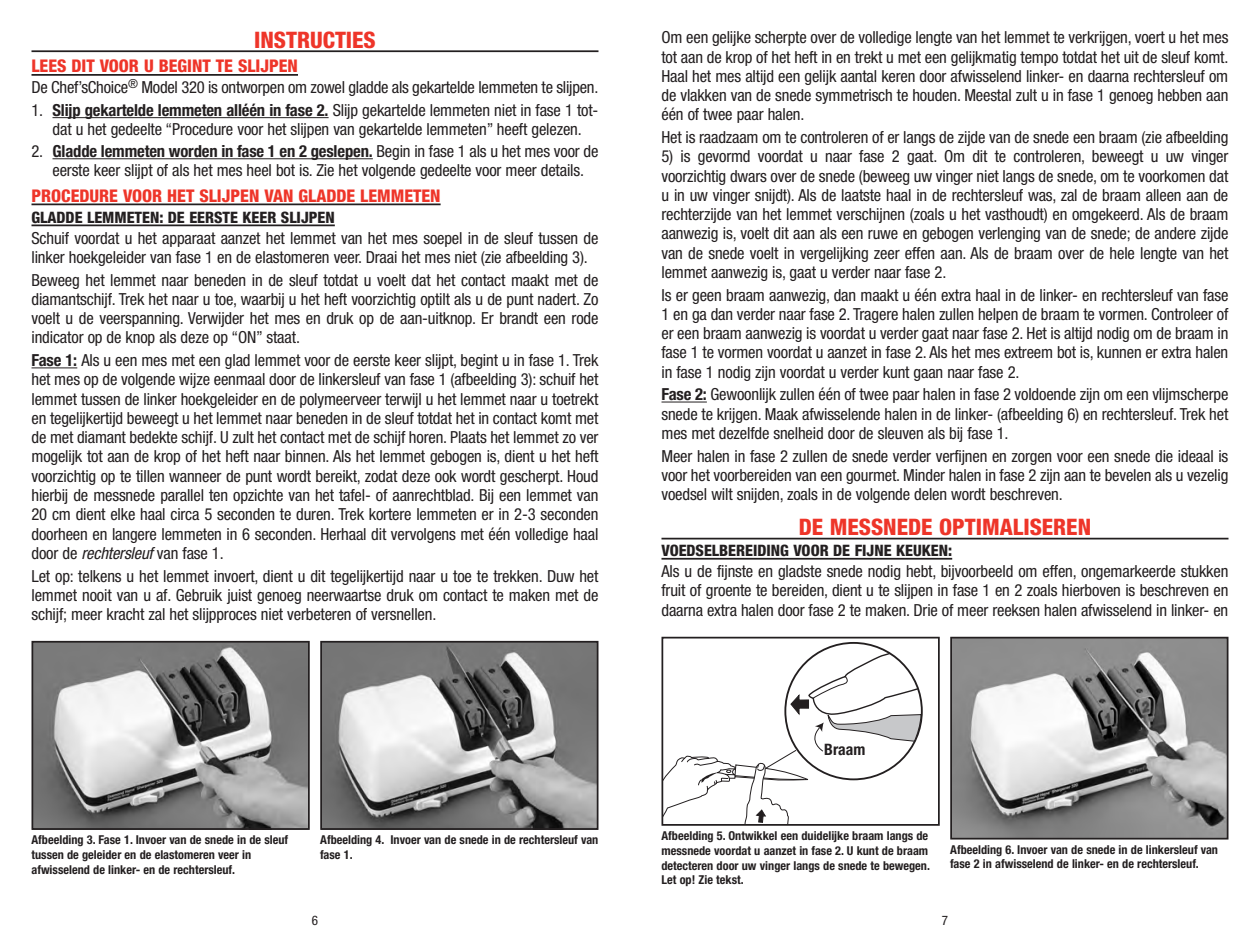
<style>
.page{position:relative;width:1260px;height:945px;background:#fff}
.page>*{position:absolute;margin:0;border:0;box-sizing:border-box;transform-origin:0 0}
.t1{font:800 condensed 22.75px "Helvetica Neue";color:#ee3529}
.t2{font:800 condensed 17.5px "Helvetica Neue";color:#ee3529}
.t3{font:condensed 16.62px/19.2px "Helvetica Neue";letter-spacing:-.01em;color:#231f20;text-align:justify}
.t4{font:800 condensed 15.75px "Helvetica Neue";color:#231f20}
.t5{font:700 condensed 15.75px "Helvetica Neue";color:#231f20}
.t6{font:condensed 13.12px "Helvetica Neue";color:#231f20}
.t7{font:700 condensed 12.25px/14.9px "Helvetica Neue";color:#231f20}
.s1{font-weight:700}
.s2{font-style:italic}
</style>
<div class="page">
<hr style="left:662px;top:402px;width:45px;height:1px;background:#231f20">
<hr style="left:662px;top:538px;width:566px;height:1px;background:#231f20">
<hr style="left:662px;top:558px;width:290px;height:2px;background:#231f20">
<hr style="left:32px;top:50px;width:566px;height:2px;background:#231f20">
<hr style="left:32px;top:74px;width:266px;height:2px;background:#231f20">
<hr style="left:52px;top:117px;width:277px;height:1px;background:#231f20">
<hr style="left:52px;top:158px;width:321px;height:1px;background:#231f20">
<hr style="left:32px;top:204px;width:409px;height:1px;background:#231f20">
<hr style="left:32px;top:225px;width:303px;height:1px;background:#231f20">
<hr style="left:32px;top:367px;width:45px;height:1px;background:#231f20">
<img style="left:323px;top:644px;width:272px;height:183px">
<div style="left:320px;top:641px;width:278px;height:189px;border:2px solid #231f20"></div>
<img style="left:953px;top:640px;width:272px;height:197px">
<div style="left:950px;top:637px;width:278px;height:203px;border:2px solid #231f20"></div>
<img style="left:35px;top:644px;width:272px;height:183px">
<div style="left:32px;top:641px;width:278px;height:189px;border:2px solid #231f20"></div>
<svg style="left:665px;top:652px;width:257px;height:171px"></svg>
<div style="left:662px;top:637px;width:278px;height:189px;border:2px solid #231f20"></div>
<div style="left:824px;top:744px;width:57px;height:22px;background:#fff"></div>
<h1 class="t1" style="left:254px;top:31px;width:123px">INSTRUCTIES</h1>
<p class="t2" style="left:32px;top:60px;width:268px">LEES DIT VOOR U BEGINT TE SLIJPEN</p>
<p class="t3" style="left:32px;top:79px;width:568px">De Chef’sChoice<sup>®</sup> Model 320 is ontworpen om zowel gladde als gekartelde lemmeten te slijpen.</p>
<p class="t3" style="left:31px;top:102px;width:568px;text-align:center">1. <span class="s1">Slijp gekartelde lemmeten alléén in fase 2.</span> Slijp gekartelde lemmeten niet in fase 1 tot&shy;dat u het gedeelte “Procedure voor het slijpen van gekartelde lemmeten” heeft gelezen.</p>
<p class="t3" style="left:32px;top:143px;width:568px;text-align:center">2. <span class="s1">Gladde lemmeten worden in fase 1 en 2 geslepen.</span> Begin in fase 1 als u het mes voor de eerste keer slijpt of als het mes heel bot is. Zie het volgende gedeelte voor meer details.</p>
<p class="t2" style="left:32px;top:189px;width:411px">PROCEDURE VOOR HET SLIJPEN VAN GLADDE LEMMETEN</p>
<p class="t4" style="left:32px;top:211px;width:305px">GLADDE LEMMETEN: DE EERSTE KEER SLIJPEN</p>
<p class="t3" style="left:32px;top:230px;width:568px">Schuif voordat u het apparaat aanzet het lemmet van het mes soepel in de sleuf tussen de linker hoekgeleider van fase 1 en de elastomeren veer. Draai het mes niet (zie afbeelding 3).</p>
<p class="t3" style="left:32px;top:272px;width:568px">Beweeg het lemmet naar beneden in de sleuf totdat u voelt dat het contact maakt met de diamantschijf. Trek het naar u toe, waarbij u het heft voorzichtig optilt als u de punt nadert. Zo voelt u de veerspanning. Verwijder het mes en druk op de aan-uitknop. Er brandt een rode indicator op de knop als deze op “ON” staat.</p>
<p class="t3" style="left:31px;top:352px;width:568px"><span class="s1">Fase 1:</span> Als u een mes met een glad lemmet voor de eerste keer slijpt, begint u in fase 1. Trek het mes op de volgende wijze eenmaal door de linkersleuf van fase 1 (afbeelding 3): schuif het lemmet tussen de linker hoekgeleider en de polymeerveer terwijl u het lemmet naar u toetrekt en tegelijkertijd beweegt u het lemmet naar beneden in de sleuf totdat het in contact komt met de met diamant bedekte schijf. U zult het contact met de schijf horen. Plaats het lemmet zo ver mogelijk tot aan de krop of het heft naar binnen. Als het lemmet gebogen is, dient u het heft voorzichtig op te tillen wanneer de punt wordt bereikt, zodat deze ook wordt gescherpt. Houd hierbij de messnede parallel ten opzichte van het tafel- of aanrechtblad. Bij een lemmet van 20 cm dient elke haal circa 5 seconden te duren. Trek kortere lemmeten er in 2-3 seconden doorheen en langere lemmeten in 6 seconden. Herhaal dit vervolgens met één volledige haal door de <span class="s2">rechtersleuf</span> van fase 1.</p>
<p class="t3" style="left:32px;top:567px;width:568px">Let op: telkens u het lemmet invoert, dient u dit tegelijkertijd naar u toe te trekken. Duw het lemmet nooit van u af. Gebruik juist genoeg neerwaartse druk om contact te maken met de schijf; meer kracht zal het slijpproces niet verbeteren of versnellen.</p>
<p class="t3" style="left:662px;top:29px;width:568px">Om een gelijke scherpte over de volledige lengte van het lemmet te verkrijgen, voert u het mes tot aan de krop of het heft in en trekt u met een gelijkmatig tempo totdat het uit de sleuf komt.<br>Haal het mes altijd een gelijk aantal keren door afwisselend linker- en daarna rechtersleuf om de vlakken van de snede symmetrisch te houden. Meestal zult u in fase 1 genoeg hebben aan één of twee paar halen.</p>
<p class="t3" style="left:662px;top:129px;width:568px">Het is raadzaam om te controleren of er langs de zijde van de snede een braam (zie afbeelding</p>
<p class="t3" style="left:662px;top:148px;width:568px">5) is gevormd voordat u naar fase 2 gaat. Om dit te controleren, beweegt u uw vinger voorzichtig dwars over de snede (beweeg uw vinger niet langs de snede, om te voorkomen dat u in uw vinger snijdt). Als de laatste haal in de rechtersleuf was, zal de braam alleen aan de rechterzijde van het lemmet verschijnen (zoals u het vasthoudt) en omgekeerd. Als de braam aanwezig is, voelt dit aan als een ruwe en gebogen verlenging van de snede; de andere zijde van de snede voelt in vergelijking zeer effen aan. Als de braam over de hele lengte van het lemmet aanwezig is, gaat u verder naar fase 2.</p>
<p class="t3" style="left:662px;top:287px;width:568px">Is er geen braam aanwezig, dan maakt u één extra haal in de linker- en rechtersleuf van fase 1 en ga dan verder naar fase 2. Tragere halen zullen helpen de braam te vormen. Controleer of er een braam aanwezig is voordat u verder gaat naar fase 2. Het is altijd nodig om de braam in fase 1 te vormen voordat u aanzet in fase 2. Als het mes extreem bot is, kunnen er extra halen in fase 1 nodig zijn voordat u verder kunt gaan naar fase 2.</p>
<p class="t3" style="left:662px;top:386px;width:568px"><span class="s1">Fase 2:</span> Gewoonlijk zullen één of twee paar halen in fase 2 voldoende zijn om een vlijmscherpe snede te krijgen. Maak afwisselende halen in de linker- (afbeelding 6) en rechtersleuf. Trek het mes met dezelfde snelheid door de sleuven als bij fase 1.</p>
<p class="t3" style="left:662px;top:448px;width:568px">Meer halen in fase 2 zullen de snede verder verfijnen en zorgen voor een snede die ideaal is voor het voorbereiden van een gourmet. Minder halen in fase 2 zijn aan te bevelen als u vezelig voedsel wilt snijden, zoals in de volgende delen wordt beschreven.</p>
<h1 class="t1" style="left:799px;top:519px;width:294px">DE MESSNEDE OPTIMALISEREN</h1>
<p class="t4" style="left:662px;top:545px;width:292px">VOEDSELBEREIDING VOOR DE FIJNE KEUKEN:</p>
<p class="t3" style="left:662px;top:563px;width:568px">Als u de fijnste en gladste snede nodig hebt, bijvoorbeeld om effen, ongemarkeerde stukken fruit of groente te bereiden, dient u te slijpen in fase 1 en 2 zoals hierboven is beschreven en daarna extra halen door fase 2 te maken. Drie of meer reeksen halen afwisselend in linker- en</p>
<p class="t5" style="left:824px;top:744px;width:43px">Braam</p>
<p class="t7" style="left:32px;top:833px;width:258px">Afbeelding 3. Fase 1. Invoer van de snede in de sleuf tussen de geleider en de elastomeren veer in afwisselend de linker- en de rechtersleuf.</p>
<p class="t7" style="left:662px;top:829px;width:270px">Afbeelding 5. Ontwikkel een duidelijke braam langs de messnede voordat u aanzet in fase 2. U kunt de braam detecteren door uw vinger langs de snede te bewegen.<br>Let op! Zie tekst.</p>
<p class="t6" style="left:312px;top:916px;width:8px">6</p>
<p class="t7" style="left:320px;top:833px;width:280px">Afbeelding 4. Invoer van de snede in de rechtersleuf van fase 1.</p>
<p class="t7" style="left:950px;top:843px;width:269px">Afbeelding 6. Invoer van de snede in de linkersleuf van fase 2 in afwisselend de linker- en de rechtersleuf.</p>
<p class="t6" style="left:942px;top:916px;width:8px">7</p>
</div>
